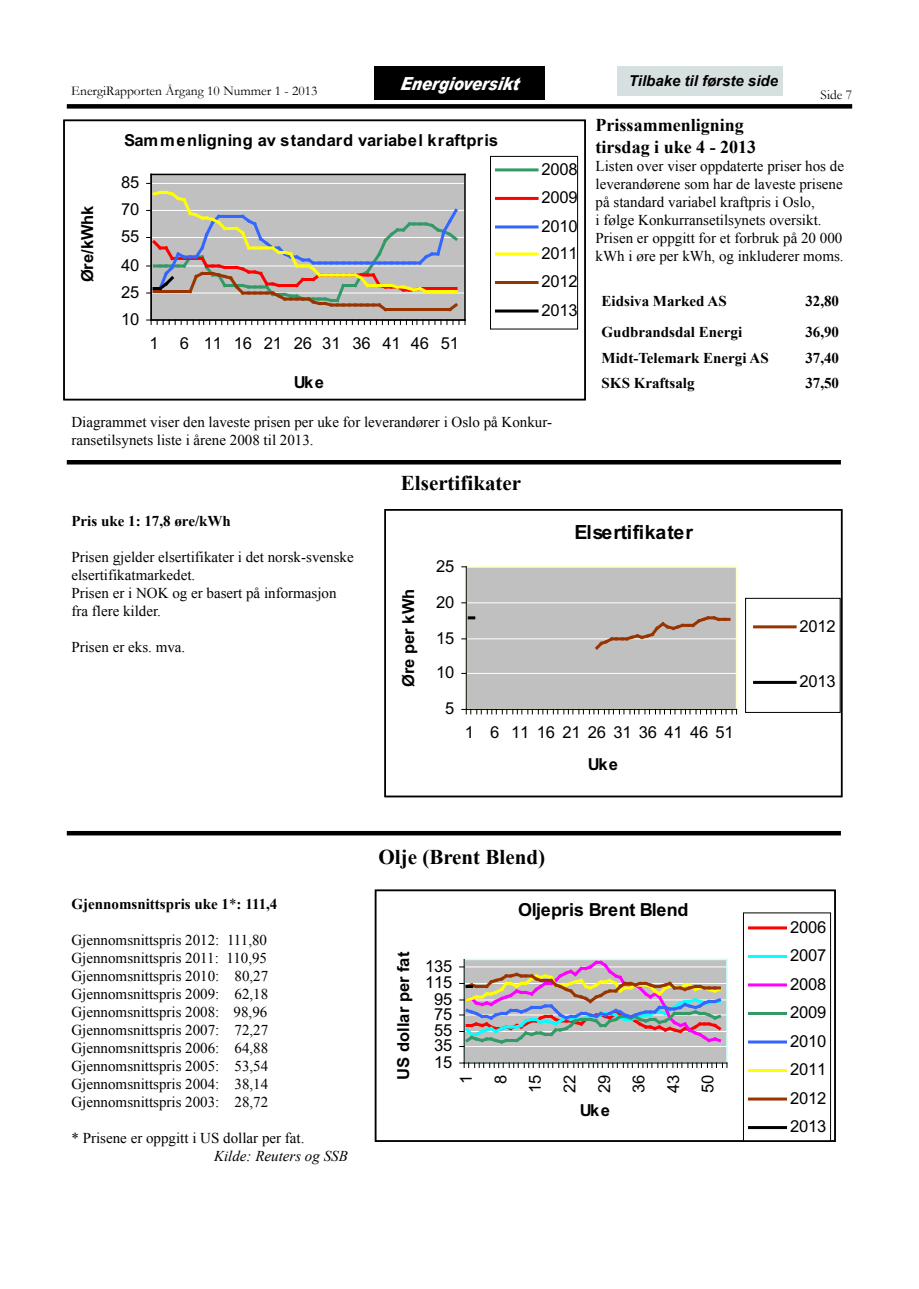
<style>
.page{position:relative;width:919px;height:1289px;background:#fff}
.page>*{position:absolute;margin:0;border:0;box-sizing:border-box;transform-origin:0 0}
.t1{font:700 21px "Times New Roman";color:#000}
.t2{font:700 19.5px "Arial";letter-spacing:-.005em;color:#000}
.t3{font:700 18px/21.6px "Times New Roman";color:#000}
.t4{font:700 18px "Arial";letter-spacing:-.03em;color:#000}
.t5{font:italic 900 18px "Arial";color:#fff;scale:.83 1}
.t6{font:16.5px/28.5px "Arial";letter-spacing:-.01em;color:#000;text-align:justify}
.t7{font:700 16.5px "Arial";color:#000}
.t8{font:700 16.5px "Arial";letter-spacing:.025em;color:#000}
.t9{font:15px/18px "Times New Roman";color:#000}
.t10{font:700 15px "Times New Roman";color:#000}
.t11{font:italic 700 15px "Arial";color:#000}
.t12{font:italic 15px "Times New Roman";color:#000}
.t13{font:13.5px "Garamond";color:#000}
.s1{font-weight:400}
</style>
<div class="page">
<div style="left:67px;top:104px;width:785px;height:5px;background:#000"></div>
<hr style="left:67px;top:460px;width:773px;height:4px;background:#000">
<div style="left:374px;top:67px;width:170px;height:33px;background:#000"></div>
<hr style="left:67px;top:831px;width:773px;height:4px;background:#000">
<div style="left:617px;top:67px;width:165px;height:29px;background:#d6e0e0"></div>
<div style="left:466px;top:567px;width:270px;height:142px;background:#c0c0c0"></div>
<hr style="left:466px;top:673px;width:270px;height:1px;background:#fff">
<hr style="left:466px;top:638px;width:270px;height:1px;background:#fff">
<hr style="left:466px;top:602px;width:270px;height:1px;background:#fff">
<hr style="left:466px;top:566px;width:270px;height:1px;background:#ffc">
<hr style="left:735px;top:567px;width:2px;height:142px;background:#ffc">
<hr style="left:466px;top:708px;width:270px;height:2px;background:#ffc">
<hr style="left:465px;top:567px;width:2px;height:142px;background:#ffc">
<hr style="left:466px;top:567px;width:1px;height:142px;background:#000">
<svg style="left:461px;top:709px;width:276px;height:5px"></svg>
<svg style="left:592px;top:616px;width:137px;height:34px"></svg>
<svg style="left:469px;top:616px;width:4px;height:3px"></svg>
<div style="left:745px;top:598px;width:95px;height:114px;border:1px solid #000"></div>
<hr style="left:754px;top:625px;width:41px;height:3px;background:#930">
<hr style="left:754px;top:681px;width:41px;height:3px;background:#000">
<div style="left:384px;top:509px;width:458px;height:288px;border:2px solid #000"></div>
<div style="left:464px;top:959px;width:263px;height:103px;background:#c0c0c0"></div>
<hr style="left:464px;top:1046px;width:263px;height:1px;background:#fff">
<hr style="left:464px;top:1031px;width:263px;height:1px;background:#fff">
<hr style="left:464px;top:1014px;width:263px;height:1px;background:#fff">
<hr style="left:464px;top:999px;width:263px;height:1px;background:#fff">
<hr style="left:464px;top:983px;width:263px;height:1px;background:#fff">
<hr style="left:464px;top:966px;width:263px;height:1px;background:#fff">
<hr style="left:464px;top:958px;width:263px;height:2px;background:#cff">
<hr style="left:726px;top:959px;width:1px;height:103px;background:#cff">
<hr style="left:463px;top:959px;width:2px;height:103px;background:#cff">
<hr style="left:464px;top:959px;width:1px;height:103px;background:#000">
<svg style="left:459px;top:1062px;width:268px;height:5px"></svg>
<svg style="left:459px;top:958px;width:264px;height:89px"></svg>
<div style="left:743px;top:912px;width:87px;height:229px;border:1px solid #000"></div>
<hr style="left:749px;top:926px;width:36px;height:3px;background:#f00">
<hr style="left:749px;top:954px;width:36px;height:3px;background:#0ff">
<hr style="left:749px;top:983px;width:36px;height:3px;background:#f0f">
<hr style="left:749px;top:1011px;width:36px;height:3px;background:#396">
<hr style="left:749px;top:1040px;width:36px;height:3px;background:#36f">
<hr style="left:749px;top:1068px;width:36px;height:3px;background:#ff0">
<hr style="left:749px;top:1097px;width:36px;height:3px;background:#930">
<hr style="left:749px;top:1125px;width:36px;height:3px;background:#000">
<div style="left:375px;top:889px;width:460px;height:252px;border:2px solid #000"></div>
<div style="left:151px;top:174px;width:314px;height:146px;background:#c0c0c0"></div>
<hr style="left:151px;top:293px;width:314px;height:1px;background:#fff">
<hr style="left:151px;top:266px;width:314px;height:1px;background:#fff">
<hr style="left:151px;top:237px;width:314px;height:1px;background:#fff">
<hr style="left:151px;top:210px;width:314px;height:1px;background:#fff">
<hr style="left:151px;top:183px;width:314px;height:1px;background:#fff">
<hr style="left:151px;top:174px;width:314px;height:1px;background:#000">
<hr style="left:464px;top:174px;width:1px;height:146px;background:#000">
<hr style="left:151px;top:319px;width:314px;height:2px;background:#000">
<hr style="left:150px;top:174px;width:2px;height:146px;background:#000">
<svg style="left:147px;top:320px;width:318px;height:4px"></svg>
<svg style="left:147px;top:183px;width:313px;height:131px"></svg>
<div style="left:490px;top:156px;width:87px;height:173px;border:1px solid #000"></div>
<hr style="left:496px;top:168px;width:41px;height:3px;background:#396">
<hr style="left:496px;top:197px;width:41px;height:3px;background:#f00">
<hr style="left:496px;top:225px;width:41px;height:3px;background:#36f">
<hr style="left:496px;top:252px;width:41px;height:3px;background:#ff0">
<hr style="left:496px;top:281px;width:41px;height:3px;background:#930">
<hr style="left:496px;top:309px;width:41px;height:3px;background:#000">
<div style="left:63px;top:120px;width:523px;height:280px;border:2px solid #000"></div>
<p class="t5" style="left:400px;top:73px;width:149px">Energioversikt</p>
<p class="t11" style="left:629px;top:71px;width:150px">Tilbake til første side</p>
<p class="t13" style="left:71px;top:82px;width:247px">EnergiRapporten Årgang 10 Nummer 1 - 2013</p>
<p class="t13" style="left:820px;top:86px;width:33px">Side 7</p>
<p class="t7" style="left:78px;top:282px;width:79px;rotate:-90deg">Øre/kWhk</p>
<p class="t8" style="left:124px;top:131px;width:375px">Sammenligning av standard variabel kraftpris</p>
<p class="t6" style="left:121px;top:168px;width:20px">85</p>
<p class="t6" style="left:121px;top:195px;width:20px">70</p>
<p class="t6" style="left:121px;top:222px;width:20px">55</p>
<p class="t6" style="left:121px;top:251px;width:20px">40</p>
<p class="t6" style="left:121px;top:278px;width:20px">25</p>
<p class="t6" style="left:121px;top:305px;width:20px">10</p>
<p class="t6" style="left:150px;top:329px;width:11px">1</p>
<p class="t6" style="left:180px;top:329px;width:281px">6 11 16 21 26 31 36 41 46 51</p>
<p class="t7" style="left:294px;top:372px;width:32px">Uke</p>
<p class="t6" style="left:541px;top:155px;width:38px">2008<br>2009<br>2010</p>
<p class="t6" style="left:541px;top:239px;width:38px">2011<br>2012<br>2013</p>
<p class="t9" style="left:71px;top:413px;width:482px">Diagrammet viser den laveste prisen per uke for leverandører i Oslo på Konkur&shy;ransetilsynets liste i årene 2008 til 2013.</p>
<h1 class="t1" style="left:401px;top:468px;width:122px">Elsertifikater</h1>
<p class="t3" style="left:595px;top:114px;width:162px">Prissammenligning tirsdag i uke 4 - 2013</p>
<p class="t9" style="left:595px;top:157px;width:250px">Listen over viser oppdaterte priser hos de leverandørene som har de laveste prisene på standard variabel kraftpris i Oslo,<br>i følge Konkurransetilsynets oversikt.<br>Prisen er oppgitt for et forbruk på 20 000 kWh i øre per kWh, og inkluderer moms.</p>
<p class="t10" style="left:601px;top:291px;width:127px">Eidsiva Marked AS</p>
<p class="t10" style="left:805px;top:291px;width:35px">32,80</p>
<p class="t10" style="left:601px;top:321px;width:142px">Gudbrandsdal Energi</p>
<p class="t10" style="left:805px;top:321px;width:35px">36,90</p>
<p class="t10" style="left:601px;top:348px;width:168px">Midt-Telemark Energi AS</p>
<p class="t10" style="left:805px;top:348px;width:35px">37,40</p>
<p class="t10" style="left:601px;top:372px;width:94px">SKS Kraftsalg</p>
<p class="t10" style="left:805px;top:372px;width:35px">37,50</p>
<p class="t10" style="left:71px;top:511px;width:161px">Pris uke 1: 17,8 øre/kWh</p>
<p class="t9" style="left:71px;top:548px;width:284px">Prisen gjelder elsertifikater i det norsk-svenske elsertifikatmarkedet.<br>Prisen er i NOK og er basert på informasjon fra flere kilder.</p>
<p class="t9" style="left:71px;top:638px;width:115px">Prisen er eks. mva.</p>
<p class="t7" style="left:398px;top:687px;width:100px;rotate:-90deg">Øre per kWh</p>
<p class="t6" style="left:436px;top:551px;width:20px">25</p>
<p class="t6" style="left:436px;top:587px;width:20px">20</p>
<p class="t6" style="left:436px;top:623px;width:20px">15</p>
<p class="t6" style="left:436px;top:658px;width:20px">10</p>
<p class="t6" style="left:445px;top:694px;width:11px">5</p>
<h2 class="t2" style="left:574px;top:520px;width:120px">Elsertifikater</h2>
<p class="t6" style="left:464px;top:718px;width:270px">1 6 111621263136414651</p>
<p class="t7" style="left:588px;top:754px;width:32px">Uke</p>
<p class="t10" style="left:71px;top:893px;width:207px">Gjennomsnittspris uke 1<span class="s1">*</span>: 111,4</p>
<p class="t9" style="left:71px;top:931px;width:198px;text-align:justify">Gjennomsnittspris 2012: 111,80<br>Gjennomsnittspris 2011: 110,95<br>Gjennomsnittspris 2010: 80,27<br>Gjennomsnittspris 2009: 62,18<br>Gjennomsnittspris 2008: 98,96<br>Gjennomsnittspris 2007: 72,27<br>Gjennomsnittspris 2006: 64,88<br>Gjennomsnittspris 2005: 53,54<br>Gjennomsnittspris 2004: 38,14<br>Gjennomsnittspris 2003: 28,72</p>
<p class="t9" style="left:71px;top:1129px;width:234px">* Prisene er oppgitt i US dollar per fat.</p>
<p class="t12" style="left:214px;top:1146px;width:135px">Kilde: Reuters og SSB</p>
<h1 class="t1" style="left:378px;top:842px;width:168px">Olje (Brent Blend)</h1>
<p class="t7" style="left:393px;top:1079px;width:129px;rotate:-90deg">US dollar per fat</p>
<p class="t4" style="left:518px;top:899px;width:172px">Oljepris Brent Blend</p>
<p class="t6" style="left:425px;top:951px;width:29px">135</p>
<p class="t6" style="left:425px;top:968px;width:29px">115</p>
<p class="t6" style="left:434px;top:984px;width:20px">95</p>
<p class="t6" style="left:434px;top:999px;width:20px">75</p>
<p class="t6" style="left:434px;top:1016px;width:20px">55</p>
<p class="t6" style="left:434px;top:1031px;width:20px">35</p>
<p class="t6" style="left:434px;top:1047px;width:20px">15</p>
<p class="t6" style="left:449px;top:1092px;width:20px;line-height:34.5px;text-align:center;rotate:-90deg">1<br>8<br>15<br>22<br>29<br>36<br>43<br>50</p>
<p class="t7" style="left:579px;top:1100px;width:32px">Uke</p>
<p class="t6" style="left:799px;top:611px;width:38px">2012</p>
<p class="t6" style="left:799px;top:667px;width:38px">2013</p>
<p class="t6" style="left:790px;top:912px;width:38px">2006<br>2007<br>2008<br>2009<br>2010<br>2011<br>2012<br>2013</p>
</div>
